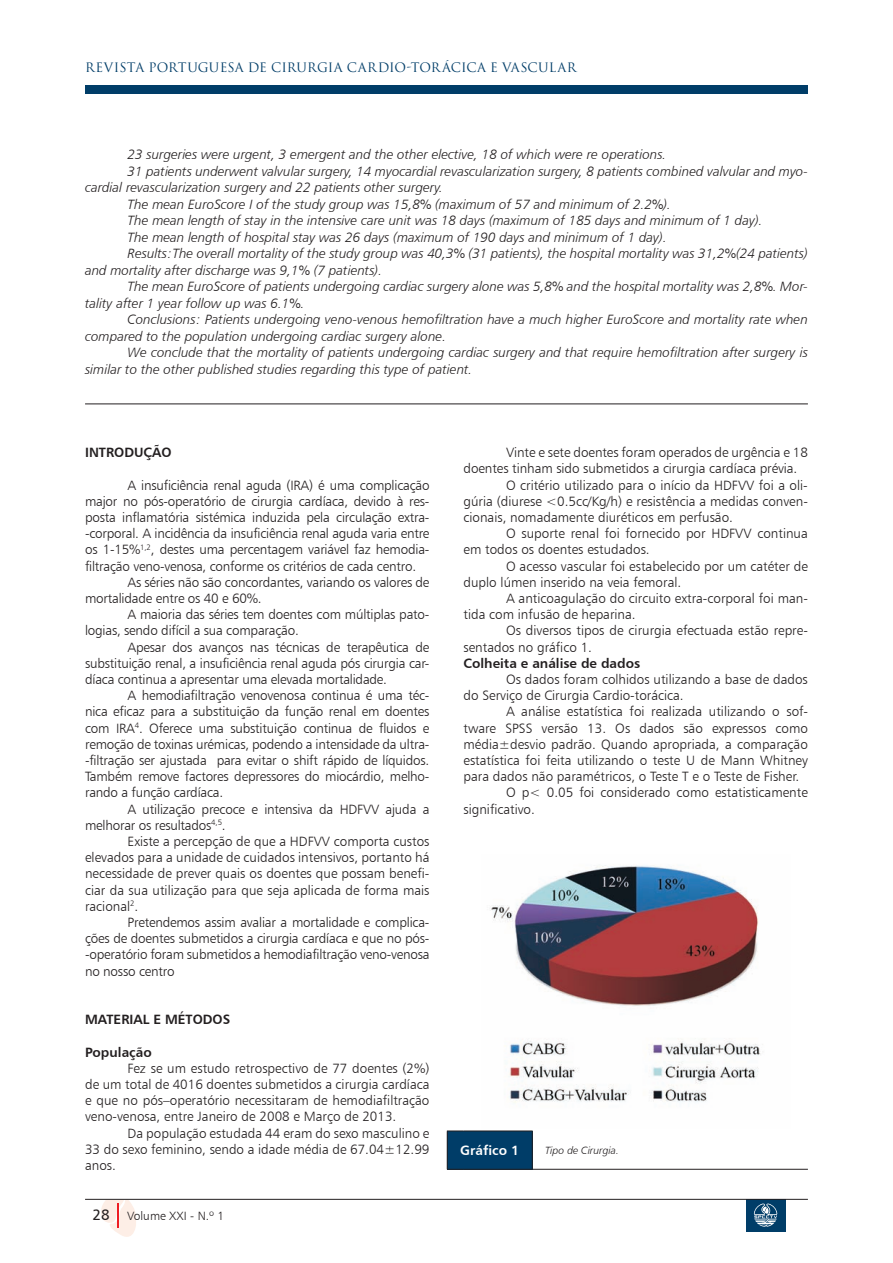
<style>
.page{position:relative;width:893px;height:1263px;background:#fff}
.page>*{position:absolute;margin:0;border:0;box-sizing:border-box;transform-origin:0 0}
.t1{font:13.5px/16.2px "Humanist 777 BT Light B";letter-spacing:-.005em;color:#231f20;text-align:justify}
.t2{font:13.5px "Humanist 777 BT Light Italic B";color:#231f20}
.t3{font:13.5px "Humanist 777 BT Bold B";color:#231f20}
.t4{font:13.5px "Humanist 777 BT Bold B";color:#fff}
.t5{font:12.75px "Trajax";letter-spacing:.01em;color:#003d68}
.t6{font:12px "Humanist 777 BT Light B";color:#231f20}
.t7{font:10.5px "Humanist 777 BT Light Italic B";color:#231f20}
.s1{font-family:"Humanist 777 BT Roman B";font-size:15px}
</style>
<div class="page">
<div style="left:85px;top:85px;width:723px;height:9px;background:#003d68"></div>
<svg style="left:101px;top:1200px;width:35px;height:37px"></svg>
<div style="left:746px;top:1199px;width:40px;height:33px;background:#003d68"></div>
<svg style="left:754px;top:1203px;width:23px;height:24px"></svg>
<hr style="left:85px;top:1199px;width:723px;height:1px;background:#231f20">
<div style="left:447px;top:1131px;width:85px;height:38px;background:#003d68"></div>
<hr style="left:533px;top:1169px;width:275px;height:1px;background:#231f20">
<hr style="left:447px;top:1131px;width:1px;height:38px;background:#231f20">
<hr style="left:532px;top:1131px;width:1px;height:38px;background:#231f20">
<svg style="left:447px;top:1169px;width:17px;height:1px"></svg>
<hr style="left:464px;top:1169px;width:69px;height:1px;background:#231f20">
<svg style="left:447px;top:1131px;width:17px;height:1px"></svg>
<hr style="left:464px;top:1131px;width:69px;height:1px;background:#231f20">
<img style="left:491px;top:865px;width:270px;height:238px">
<hr style="left:85px;top:404px;width:723px;height:1px;background:#231f20">
<p class="t5" style="left:85px;top:60px;width:493px">REVISTA PORTUGUESA DE CIRURGIA CARDIO-TORáCICA E VASCULAR</p>
<p class="t2" style="left:128px;top:146px;width:540px">23 surgeries were urgent, 3 emergent and the other elective, 18 of which were re operations.</p>
<p class="t2" style="left:128px;top:163px;width:682px">31 patients underwent valvular surgery, 14 myocardial revascularization surgery, 8 patients combined valvular and myo-</p>
<p class="t2" style="left:85px;top:179px;width:359px">cardial revascularization surgery and 22 patients other surgery.</p>
<p class="t2" style="left:128px;top:196px;width:545px">The mean EuroScore I of the study group was 15,8% (maximum of 57 and minimum of 2.2%).</p>
<p class="t2" style="left:128px;top:212px;width:636px">The mean length of stay in the intensive care unit was 18 days (maximum of 185 days and minimum of 1 day).</p>
<p class="t2" style="left:128px;top:229px;width:541px">The mean length of hospital stay was 26 days (maximum of 190 days and minimum of 1 day).</p>
<p class="t2" style="left:128px;top:245px;width:682px">Results:The overall mortality of the study group was 40,3% (31 patients), the hospital mortality was 31,2%(24 patients)</p>
<p class="t2" style="left:85px;top:262px;width:299px">and mortality after discharge was 9,1% (7 patients).</p>
<p class="t2" style="left:128px;top:278px;width:682px">The mean EuroScore of patients undergoing cardiac surgery alone was 5,8% and the hospital mortality was 2,8%. Mor-</p>
<p class="t2" style="left:85px;top:295px;width:221px">tality after 1 year follow up was 6.1%.</p>
<p class="t2" style="left:128px;top:311px;width:682px">Conclusions: Patients undergoing veno-venous hemofiltration have a much higher EuroScore and mortality rate when</p>
<p class="t2" style="left:85px;top:328px;width:363px">compared to the population undergoing cardiac surgery alone.</p>
<p class="t2" style="left:128px;top:344px;width:682px">We conclude that the mortality of patients undergoing cardiac surgery and that require hemofiltration after surgery is</p>
<p class="t2" style="left:85px;top:361px;width:389px">similar to the other published studies regarding this type of patient.</p>
<p class="t3" style="left:85px;top:444px;width:14px">Introd</p>
<p class="t3" style="left:134px;top:444px;width:39px">UÇÃO</p>
<p class="t1" style="left:128px;top:477px;width:303px">A insuficiência renal aguda (IRA) é uma complicação</p>
<p class="t1" style="left:85px;top:493px;width:346px">major no pós-operatório de cirurgia cardíaca, devido à res-</p>
<p class="t1" style="left:85px;top:509px;width:346px">posta inflamatória sistémica induzida pela circulação extra-</p>
<p class="t1" style="left:85px;top:525px;width:346px">-corporal. A incidência da insuficiência renal aguda varia entre</p>
<p class="t1" style="left:85px;top:541px;width:346px">os 1-15%<sup>1,2</sup>, destes uma percentagem variável faz hemodia-</p>
<p class="t1" style="left:85px;top:558px;width:333px">filtração veno-venosa, conforme os critérios de cada centro.</p>
<p class="t1" style="left:128px;top:574px;width:303px">As séries não são concordantes, variando os valores de</p>
<p class="t1" style="left:85px;top:590px;width:178px">mortalidade entre os 40 e 60%.</p>
<p class="t1" style="left:128px;top:606px;width:303px">A maioria das séries tem doentes com múltiplas pato-</p>
<p class="t1" style="left:85px;top:622px;width:215px">logias, sendo difícil a sua comparação.</p>
<p class="t1" style="left:128px;top:639px;width:303px">Apesar dos avanços nas técnicas de terapêutica de</p>
<p class="t1" style="left:85px;top:655px;width:346px">substituição renal, a insuficiência renal aguda pós cirurgia car-</p>
<p class="t1" style="left:85px;top:671px;width:304px">díaca continua a apresentar uma elevada mortalidade.</p>
<p class="t1" style="left:128px;top:687px;width:303px">A hemodiafiltração venovenosa continua é uma téc-</p>
<p class="t1" style="left:85px;top:703px;width:346px">nica eficaz para a substituição da função renal em doentes</p>
<p class="t1" style="left:85px;top:720px;width:346px">com IRA<sup>4</sup>. Oferece uma substituição continua de fluidos e</p>
<p class="t1" style="left:85px;top:736px;width:346px">remoção de toxinas urémicas, podendo a intensidade da ultra-</p>
<p class="t1" style="left:85px;top:752px;width:346px">-filtração ser ajustada para evitar o shift rápido de líquidos.</p>
<p class="t1" style="left:85px;top:768px;width:346px">Também remove factores depressores do miocárdio, melho-</p>
<p class="t1" style="left:85px;top:784px;width:140px">rando a função cardíaca.</p>
<p class="t1" style="left:128px;top:801px;width:303px">A utilização precoce e intensiva da HDFVV ajuda a</p>
<p class="t1" style="left:85px;top:817px;width:142px">melhorar os resultados<sup>4,5</sup>.</p>
<p class="t1" style="left:128px;top:833px;width:303px">Existe a percepção de que a HDFVV comporta custos</p>
<p class="t1" style="left:85px;top:849px;width:346px">elevados para a unidade de cuidados intensivos, portanto há</p>
<p class="t1" style="left:85px;top:865px;width:346px">necessidade de prever quais os doentes que possam benefi-</p>
<p class="t1" style="left:85px;top:882px;width:346px">ciar da sua utilização para que seja aplicada de forma mais</p>
<p class="t1" style="left:85px;top:898px;width:55px">racional<sup>2</sup>.</p>
<p class="t1" style="left:128px;top:914px;width:303px">Pretendemos assim avaliar a mortalidade e complica-</p>
<p class="t1" style="left:85px;top:930px;width:346px">ções de doentes submetidos a cirurgia cardíaca e que no pós-</p>
<p class="t1" style="left:85px;top:946px;width:346px">-operatório foram submetidos a hemodiafiltração veno-venosa</p>
<p class="t1" style="left:85px;top:963px;width:91px">no nosso centro</p>
<p class="t3" style="left:85px;top:1011px;width:22px">Material</p>
<p class="t3" style="left:154px;top:1011px;width:42px">e Métodos</p>
<p class="t3" style="left:85px;top:1043px;width:68px">População</p>
<p class="t1" style="left:85px;top:1060px;width:346px;text-indent:43px">Fez se um estudo retrospectivo de 77 doentes (2%) de um total de 4016 doentes submetidos a cirurgia cardíaca e que no pós–operatório necessitaram de hemodiafiltração veno-venosa, entre Janeiro de 2008 e Março de 2013.</p>
<p class="t1" style="left:85px;top:1125px;width:346px;text-indent:43px">Da população estudada 44 eram do sexo masculino e 33 do sexo feminino, sendo a idade média de 67.04±12.99 anos.</p>
<p class="t6" style="left:93px;top:1208px;width:133px"><span class="s1">28</span> Volume XXI - N.º 1</p>
<p class="t1" style="left:506px;top:444px;width:303px">Vinte e sete doentes foram operados de urgência e 18</p>
<p class="t1" style="left:463px;top:460px;width:335px">doentes tinham sido submetidos a cirurgia cardíaca prévia.</p>
<p class="t1" style="left:506px;top:477px;width:303px">O critério utilizado para o início da HDFVV foi a oli-</p>
<p class="t1" style="left:463px;top:493px;width:346px">gúria (diurese &lt;0.5cc/Kg/h) e resistência a medidas conven-</p>
<p class="t1" style="left:463px;top:509px;width:271px">cionais, nomadamente diuréticos em perfusão.</p>
<p class="t1" style="left:506px;top:525px;width:303px">O suporte renal foi fornecido por HDFVV continua</p>
<p class="t1" style="left:463px;top:541px;width:188px">em todos os doentes estudados.</p>
<p class="t1" style="left:506px;top:558px;width:303px">O acesso vascular foi estabelecido por um catéter de</p>
<p class="t1" style="left:463px;top:574px;width:219px">duplo lúmen inserido na veia femoral.</p>
<p class="t1" style="left:506px;top:590px;width:303px">A anticoagulação do circuito extra-corporal foi man-</p>
<p class="t1" style="left:463px;top:606px;width:174px">tida com infusão de heparina.</p>
<p class="t1" style="left:506px;top:622px;width:303px">Os diversos tipos de cirurgia efectuada estão repre-</p>
<p class="t1" style="left:463px;top:639px;width:130px">sentados no gráfico 1.</p>
<p class="t3" style="left:463px;top:654px;width:178px">Colheita e análise de dados</p>
<p class="t1" style="left:463px;top:671px;width:346px;text-indent:43px">Os dados foram colhidos utilizando a base de dados do Serviço de Cirurgia Cardio-torácica.</p>
<p class="t1" style="left:506px;top:703px;width:303px">A análise estatística foi realizada utilizando o sof-</p>
<p class="t1" style="left:463px;top:720px;width:346px">tware SPSS versão 13. Os dados são expressos como</p>
<p class="t1" style="left:463px;top:736px;width:346px">média±desvio padrão. Quando apropriada, a comparação</p>
<p class="t1" style="left:463px;top:752px;width:346px">estatística foi feita utilizando o teste U de Mann Whitney</p>
<p class="t1" style="left:463px;top:768px;width:337px">para dados não paramétricos, o Teste T e o Teste de Fisher.</p>
<p class="t1" style="left:506px;top:784px;width:303px">O p&lt; 0.05 foi considerado como estatisticamente</p>
<p class="t1" style="left:463px;top:801px;width:73px">significativo.</p>
<p class="t4" style="left:460px;top:1142px;width:60px">Gráfico 1</p>
<p class="t7" style="left:545px;top:1144px;width:75px">Tipo de Cirurgia.</p>
</div>
